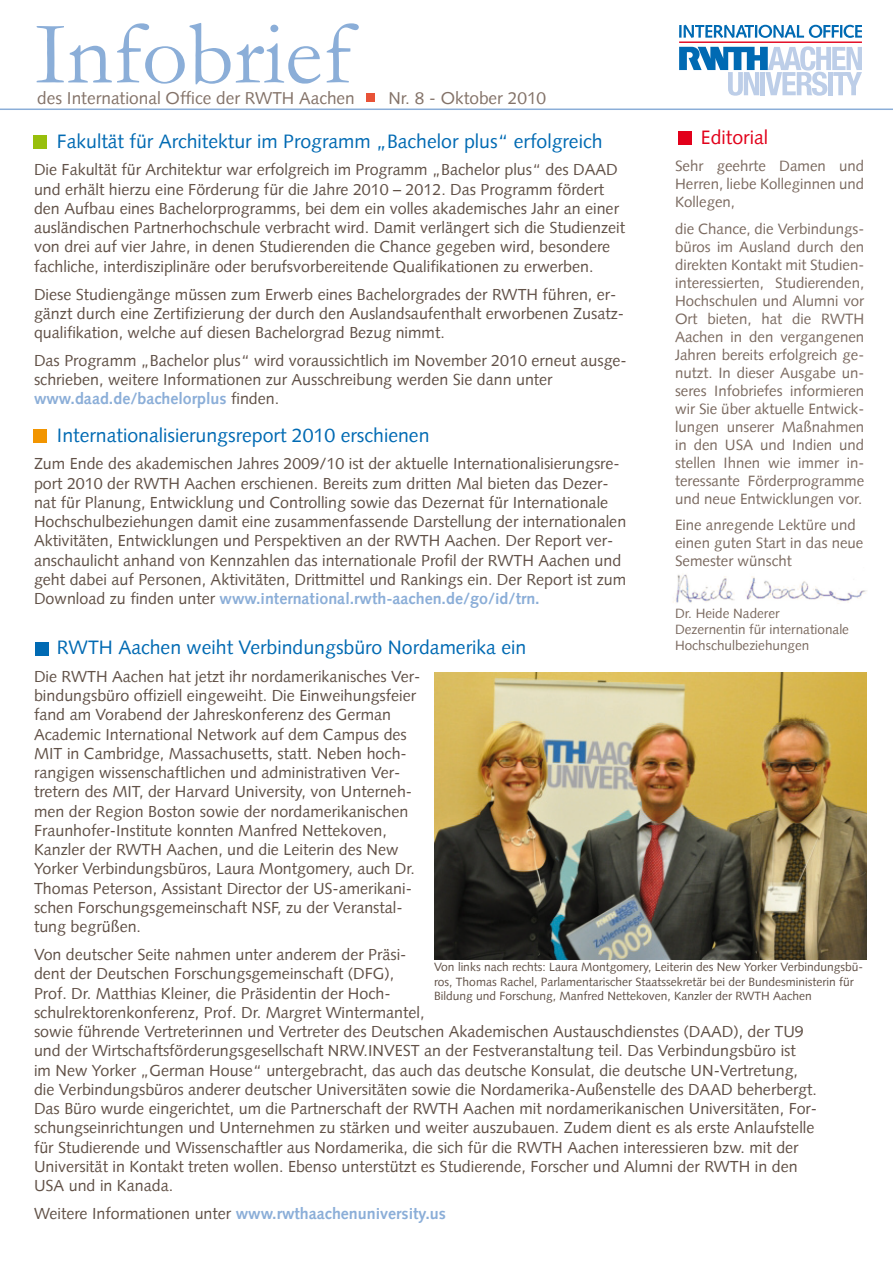
<style>
.page{position:relative;width:893px;height:1263px;background:#fff}
.page>*{position:absolute;margin:0;border:0;box-sizing:border-box;transform-origin:0 0}
.t1{font:90.3px "Garamond";color:#8baed8}
.t2{font:19.5px "Syntax";color:#006ab3}
.t3{font:19.5px "Syntax";color:#e2001a}
.t4{font:17.25px "Syntax";color:#837268}
.t5{font:16.05px/19.2px "Syntax";color:#615147}
.t6{font:700 16.05px "Syntax";color:#8baed8}
.t7{font:15px/18px "Syntax";color:#7b6a60;text-align:justify}
.t8{font:13.5px/16.2px "Syntax";color:#7b6a60}
.t9{font:12px/14.4px "Syntax";color:#615147}
.s1{font-weight:700;color:#8baed8}
.s2{font-weight:400;color:#615147}
</style>
<div class="page">
<img style="left:673px;top:574px;width:194px;height:30px">
<svg style="left:679px;top:46px;width:183px;height:50px"></svg>
<svg style="left:679px;top:25px;width:183px;height:13px"></svg>
<hr style="left:679px;top:42px;width:183px;height:1px;background:#e2001a">
<hr style="left:0;top:109px;width:893px;height:1px;background:#8baed8">
<div style="left:678px;top:131px;width:14px;height:14px;background:#e2001a"></div>
<div style="left:33px;top:135px;width:14px;height:13px;background:#98bf0c"></div>
<div style="left:33px;top:429px;width:14px;height:14px;background:#f29500"></div>
<div style="left:35px;top:642px;width:14px;height:14px;background:#006ab3"></div>
<div style="left:366px;top:93px;width:9px;height:9px;background:#e85237"></div>
<img style="left:434px;top:673px;width:432px;height:286px">
<h1 class="t1" style="left:35px;top:-7px;width:318px">Infobrief</h1>
<p class="t4" style="left:37px;top:87px;width:319px">des International Office der RWTH Aachen</p>
<p class="t4" style="left:388px;top:87px;width:159px">Nr. 8 - Oktober 2010</p>
<p class="t3" style="left:701px;top:126px;width:69px">Editorial</p>
<p class="t2" style="left:57px;top:129px;width:547px">Fakultät für Architektur im Programm „Bachelor plus“ erfolgreich</p>
<p class="t5" style="left:34px;top:160px;width:593px">Die Fakultät für Architektur war erfolgreich im Programm „Bachelor plus“ des DAAD und erhält hierzu eine Förderung für die Jahre 2010 – 2012. Das Programm fördert den Aufbau eines Bachelorprogramms, bei dem ein volles akademisches Jahr an einer ausländischen Partnerhochschule verbracht wird. Damit verlängert sich die Studienzeit von drei auf vier Jahre, in denen Studierenden die Chance gegeben wird, besondere fachliche, interdisziplinäre oder berufsvorbereitende Qualifikationen zu erwerben.</p>
<p class="t5" style="left:34px;top:284px;width:592px">Diese Studiengänge müssen zum Erwerb eines Bachelorgrades der RWTH führen, er&shy;gänzt durch eine Zertifizierung der durch den Auslandsaufenthalt erworbenen Zusatz&shy;qualifikation, welche auf diesen Bachelorgrad Bezug nimmt.</p>
<p class="t5" style="left:34px;top:351px;width:594px">Das Programm „Bachelor plus“ wird voraussichtlich im November 2010 erneut ausge&shy;schrieben, weitere Informationen zur Ausschreibung werden Sie dann unter <span class="s1">www.daad.de/bachelorplus</span> finden.</p>
<p class="t2" style="left:57px;top:423px;width:374px">Internationalisierungsreport 2010 erschienen</p>
<p class="t5" style="left:34px;top:454px;width:594px">Zum Ende des akademischen Jahres 2009/10 ist der aktuelle Internationalisierungsre&shy;port 2010 der RWTH Aachen erschienen. Bereits zum dritten Mal bieten das Dezer&shy;nat für Planung, Entwicklung und Controlling sowie das Dezernat für Internationale Hochschulbeziehungen damit eine zusammenfassende Darstellung der internationalen Aktivitäten, Entwicklungen und Perspektiven an der RWTH Aachen. Der Report ver&shy;anschaulicht anhand von Kennzahlen das internationale Profil der RWTH Aachen und geht dabei auf Personen, Aktivitäten, Drittmittel und Rankings ein. Der Report ist zum Download zu finden unter <span class="s1">www.international.rwth-aachen.de/go/id/trn.</span></p>
<p class="t7" style="left:675px;top:157px;width:191px">Sehr geehrte Damen und Herren, liebe Kolleginnen und Kollegen,</p>
<p class="t7" style="left:675px;top:220px;width:191px">die Chance, die Verbindungs&shy;büros im Ausland durch den direkten Kontakt mit Studien&shy;interessierten, Studierenden, Hochschulen und Alumni vor Ort bieten, hat die RWTH Aachen in den vergangenen Jahren bereits erfolgreich ge&shy;nutzt. In dieser Ausgabe un&shy;seres Infobriefes informieren wir Sie über aktuelle Entwick&shy;lungen unserer Maßnahmen in den USA und Indien und stellen Ihnen wie immer in&shy;teressante Förderprogramme und neue Entwicklungen vor.</p>
<p class="t7" style="left:675px;top:516px;width:190px;text-align:left">Eine anregende Lektüre und einen guten Start in das neue<br>Semester wünscht</p>
<p class="t8" style="left:675px;top:605px;width:176px">Dr. Heide Naderer<br>Dezernentin für internationale<br>Hochschulbeziehungen</p>
<p class="t2" style="left:57px;top:636px;width:471px">RWTH Aachen weiht Verbindungsbüro Nordamerika ein</p>
<p class="t5" style="left:34px;top:667px;width:388px">Die RWTH Aachen hat jetzt ihr nordamerikanisches Ver&shy;bindungsbüro offiziell eingeweiht. Die Einweihungsfeier fand am Vorabend der Jahreskonferenz des German Academic International Network auf dem Campus des MIT in Cambridge, Massachusetts, statt. Neben hoch&shy;rangigen wissenschaftlichen und administrativen Ver&shy;tretern des MIT, der Harvard University, von Unterneh&shy;men der Region Boston sowie der nordamerikanischen Fraunhofer-Institute konnten Manfred Nettekoven, Kanzler der RWTH Aachen, und die Leiterin des New Yorker Verbindungsbüros, Laura Montgomery, auch Dr.<br>Thomas Peterson, Assistant Director der US-amerikani&shy;schen Forschungsgemeinschaft NSF, zu der Veranstal&shy;tung begrüßen.</p>
<p class="t5" style="left:34px;top:945px;width:785px">Von deutscher Seite nahmen unter anderem der Präsi-<br>dent der Deutschen Forschungsgemeinschaft (DFG),<br>Prof. Dr. Matthias Kleiner, die Präsidentin der Hoch-<br>schulrektorenkonferenz, Prof. Dr. Margret Wintermantel,<br>sowie führende Vertreterinnen und Vertreter des Deutschen Akademischen Austauschdienstes (DAAD), der TU9 und der Wirtschaftsförderungsgesellschaft NRW.INVEST an der Festveranstaltung teil. Das Verbindungsbüro ist<br>im New Yorker „German House“ untergebracht, das auch das deutsche Konsulat, die deutsche UN-Vertretung, die Verbindungsbüros anderer deutscher Universitäten sowie die Nordamerika-Außenstelle des DAAD beherbergt.<br>Das Büro wurde eingerichtet, um die Partnerschaft der RWTH Aachen mit nordamerikanischen Universitäten, For&shy;schungseinrichtungen und Unternehmen zu stärken und weiter auszubauen. Zudem dient es als erste Anlaufstelle für Studierende und Wissenschaftler aus Nordamerika, die sich für die RWTH Aachen interessieren bzw. mit der Universität in Kontakt treten wollen. Ebenso unterstützt es Studierende, Forscher und Alumni der RWTH in den USA und in Kanada.</p>
<p class="t6" style="left:34px;top:1204px;width:413px"><span class="s2">Weitere Informationen unter</span> www.rwthaachenuniversity.us</p>
<p class="t9" style="left:434px;top:960px;width:431px">Von links nach rechts: Laura Montgomery, Leiterin des New Yorker Verbindungsbü&shy;ros, Thomas Rachel, Parlamentarischer Staatssekretär bei der Bundesministerin für<br>Bildung und Forschung, Manfred Nettekoven, Kanzler der RWTH Aachen</p>
</div>
